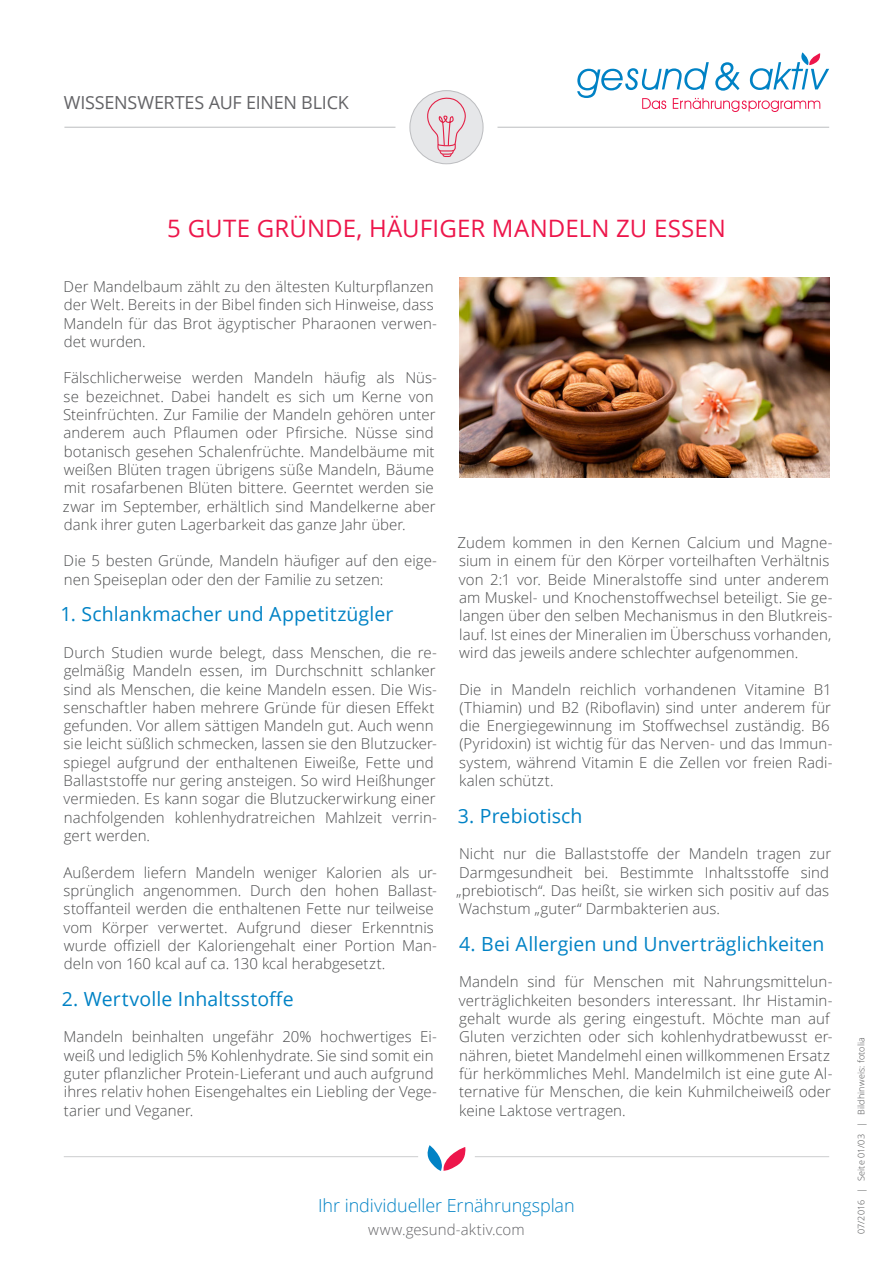
<style>
.page{position:relative;width:893px;height:1263px;background:#fff}
.page>*{position:absolute;margin:0;border:0;box-sizing:border-box;transform-origin:0 0}
.Haedline_-_16_pt_-_r{font:24px "Open Sans";letter-spacing:.005em;color:#ed164b}
.Haedline_-_13_pt_-_b{font:19.5px "Open Sans";letter-spacing:.005em;color:#0082c5}
.Footer_-_12_pt_-_bla{font:300 18px "Open Sans";letter-spacing:-.005em;color:#0082c5}
.NL___Thema_-_grau{font:18px "Open Sans";letter-spacing:-.015em;color:#636366}
.Fließtext_-_10_pt{font:300 15px/18.3px "Open Sans";letter-spacing:.005em;color:#4b4c4d}
.Footer_-_10_pt_-_gra{font:300 15px "Open Sans";letter-spacing:.01em;color:#636366}
.Datum__Seite__Bildqu{font:300 9px "Open Sans";letter-spacing:.025em;color:#4b4c4d}
</style>
<div class="page">
<hr style="left:64px;top:127px;width:765px;height:1px;background:#bcbdc0">
<div style="left:395px;top:76px;width:102px;height:102px;background:#fff;border-radius:50%"></div>
<hr style="left:64px;top:1156px;width:765px;height:1px;background:#cccdcf">
<div style="left:418px;top:1128px;width:57px;height:57px;background:#fff;border-radius:50%"></div>
<svg style="left:427px;top:1145px;width:39px;height:26px"></svg>
<div style="left:410px;top:91px;width:73px;height:73px;background:#e6e7e9;border-radius:50%"></div>
<svg style="left:426px;top:90px;width:41px;height:68px"></svg>
<img style="left:459px;top:277px;width:370px;height:201px">
<svg style="left:577px;top:52px;width:252px;height:60px"></svg>
<p class="NL___Thema_-_grau" style="left:64px;top:90px;width:287px">WISSENSWERTES AUF EINEN BLICK</p>
<p class="Haedline_-_16_pt_-_r" style="left:167px;top:212px;width:560px">5 GUTE GRÜNDE, HÄUFIGER MANDELN ZU ESSEN</p>
<p class="Fließtext_-_10_pt" style="left:64px;top:277px;width:375px">Der Mandelbaum zählt zu den ältesten Kulturpflanzen der Welt. Bereits in der Bibel finden sich Hinweise, dass Mandeln für das Brot ägyptischer Pharaonen verwen&shy;det wurden.</p>
<p class="Fließtext_-_10_pt" style="left:63px;top:368px;width:376px">Fälschlicherweise werden Mandeln häufig als Nüs&shy;se bezeichnet. Dabei handelt es sich um Kerne von Steinfrüchten. Zur Familie der Mandeln gehören unter anderem auch Pflaumen oder Pfirsiche. Nüsse sind botanisch gesehen Schalenfrüchte. Mandelbäume mit weißen Blüten tragen übrigens süße Mandeln, Bäume mit rosafarbenen Blüten bittere. Geerntet werden sie zwar im September, erhältlich sind Mandelkerne aber dank ihrer guten Lagerbarkeit das ganze Jahr über.</p>
<p class="Fließtext_-_10_pt" style="left:64px;top:551px;width:375px">Die 5 besten Gründe, Mandeln häufiger auf den eige&shy;nen Speiseplan oder den der Familie zu setzen:</p>
<p class="Haedline_-_13_pt_-_b" style="left:61px;top:601px;width:334px">1. Schlankmacher und Appetitzügler</p>
<p class="Fließtext_-_10_pt" style="left:63px;top:643px;width:375px">Durch Studien wurde belegt, dass Menschen, die re&shy;gelmäßig Mandeln essen, im Durchschnitt schlanker sind als Menschen, die keine Mandeln essen. Die Wis&shy;senschaftler haben mehrere Gründe für diesen Effekt gefunden. Vor allem sättigen Mandeln gut. Auch wenn sie leicht süßlich schmecken, lassen sie den Blutzucker&shy;spiegel aufgrund der enthaltenen Eiweiße, Fette und Ballaststoffe nur gering ansteigen. So wird Heißhunger vermieden. Es kann sogar die Blutzuckerwirkung einer nachfolgenden kohlenhydratreichen Mahlzeit verrin&shy;gert werden.</p>
<p class="Fließtext_-_10_pt" style="left:63px;top:863px;width:375px">Außerdem liefern Mandeln weniger Kalorien als ur&shy;sprünglich angenommen. Durch den hohen Ballast&shy;stoffanteil werden die enthaltenen Fette nur teilweise vom Körper verwertet. Aufgrund dieser Erkenntnis wurde offiziell der Kaloriengehalt einer Portion Man&shy;deln von 160 kcal auf ca. 130 kcal herabgesetzt.</p>
<p class="Haedline_-_13_pt_-_b" style="left:62px;top:985px;width:233px">2. Wertvolle Inhaltsstoffe</p>
<p class="Fließtext_-_10_pt" style="left:64px;top:1027px;width:375px">Mandeln beinhalten ungefähr 20% hochwertiges Ei&shy;weiß und lediglich 5% Kohlenhydrate. Sie sind somit ein guter pflanzlicher Protein-Lieferant und auch aufgrund ihres relativ hohen Eisengehaltes ein Liebling der Vege&shy;tarier und Veganer.</p>
<p class="Fließtext_-_10_pt" style="left:458px;top:533px;width:376px">Zudem kommen in den Kernen Calcium und Magne&shy;sium in einem für den Körper vorteilhaften Verhältnis von 2:1 vor. Beide Mineralstoffe sind unter anderem am Muskel- und Knochenstoffwechsel beteiligt. Sie ge&shy;langen über den selben Mechanismus in den Blutkreis&shy;lauf. Ist eines der Mineralien im Überschuss vorhanden, wird das jeweils andere schlechter aufgenommen.</p>
<p class="Fließtext_-_10_pt" style="left:459px;top:680px;width:375px">Die in Mandeln reichlich vorhandenen Vitamine B1 (Thiamin) und B2 (Riboflavin) sind unter anderem für die Energiegewinnung im Stoffwechsel zuständig. B6 (Pyridoxin) ist wichtig für das Nerven- und das Immun&shy;system, während Vitamin E die Zellen vor freien Radi&shy;kalen schützt.</p>
<p class="Haedline_-_13_pt_-_b" style="left:458px;top:802px;width:126px">3. Prebiotisch</p>
<p class="Fließtext_-_10_pt" style="left:456px;top:844px;width:377px">Nicht nur die Ballaststoffe der Mandeln tragen zur Darmgesundheit bei. Bestimmte Inhaltsstoffe sind „prebiotisch“. Das heißt, sie wirken sich positiv auf das Wachstum „guter“ Darmbakterien aus.</p>
<p class="Haedline_-_13_pt_-_b" style="left:459px;top:930px;width:367px">4. Bei Allergien und Unverträglichkeiten</p>
<p class="Fließtext_-_10_pt" style="left:459px;top:972px;width:375px">Mandeln sind für Menschen mit Nahrungsmittelun&shy;verträglichkeiten besonders interessant. Ihr Histamin&shy;gehalt wurde als gering eingestuft. Möchte man auf Gluten verzichten oder sich kohlenhydratbewusst er&shy;nähren, bietet Mandelmehl einen willkommenen Ersatz für herkömmliches Mehl. Mandelmilch ist eine gute Al&shy;ternative für Menschen, die kein Kuhmilcheiweiß oder keine Laktose vertragen.</p>
<p class="Footer_-_12_pt_-_bla" style="left:318px;top:1193px;width:258px">Ihr individueller Ernährungsplan</p>
<p class="Footer_-_10_pt_-_gra" style="left:368px;top:1219px;width:158px">www.gesund-aktiv.com</p>
<p class="Datum__Seite__Bildqu" style="left:855px;top:1234px;width:199px;rotate:-90deg">07/2016 | Seite 01/03 | Bildhinweis: fotolia</p>
</div>
